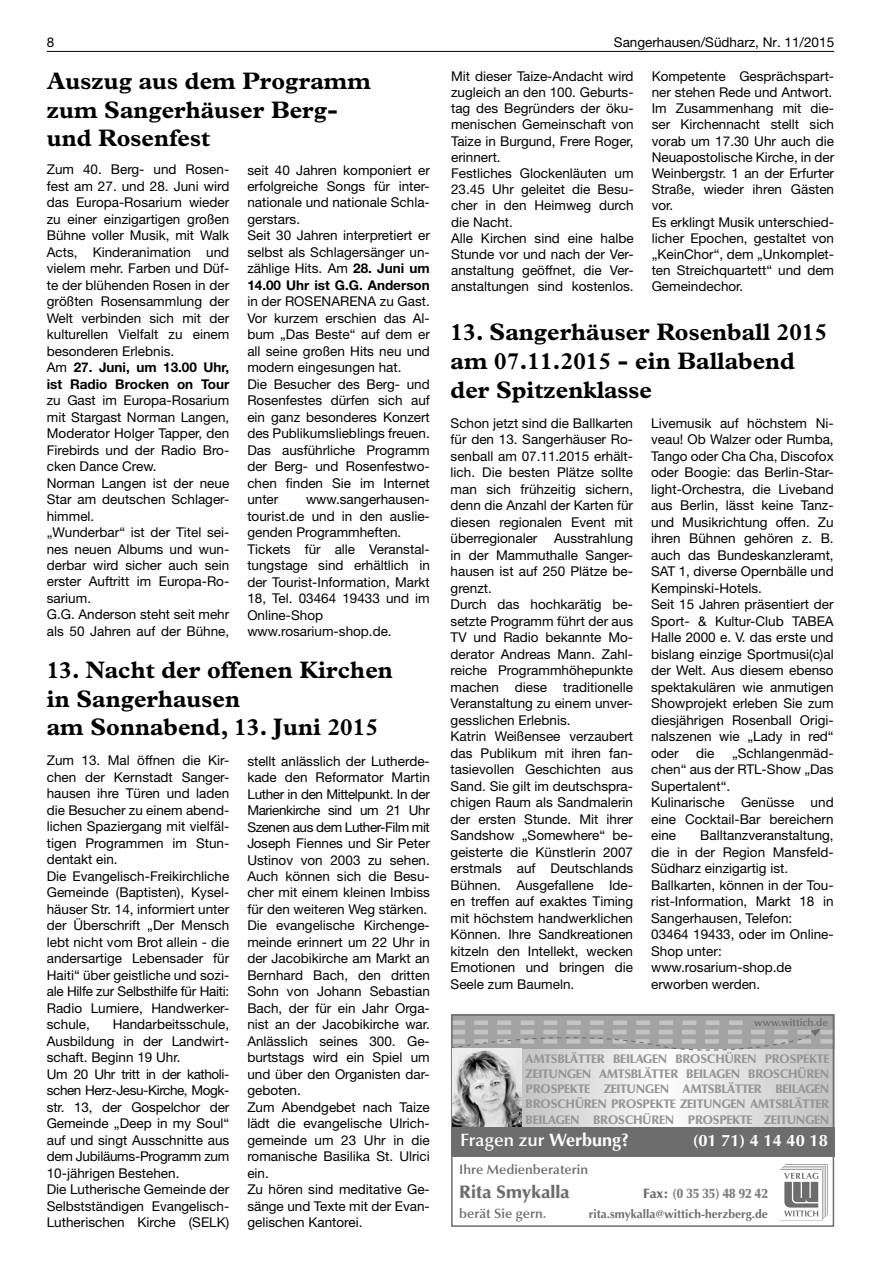
<style>
.page{position:relative;width:881px;height:1263px;background:#fff}
.page>*{position:absolute;margin:0;border:0;box-sizing:border-box;transform-origin:0 0}
.t1{font:700 24px/28.8px "Plantin";color:#000}
.t2{font:600 18px "Optima LT";color:#fff}
.t3{font:900 18px "Optima LT";color:#6d6d6d}
.t4{font:700 16.5px "Optima LT";color:#fff}
.t5{font:13.5px/16.5px "Helvetica Neue LT";color:#000}
.t6{font:600 13.5px "Optima LT";color:#6d6d6d}
.t7{font:900 13.5px "Optima LT";color:#7f7f7f;scale:.95 1}
.t8{font:900 12.45px/15.1px "Optima LT";letter-spacing:-.03em;color:#969696;text-align:justify}
.t9{font:700 12px "Optima LT";color:#6d6d6d}
.t10{font:600 10.5px "Optima LT";color:#6d6d6d}
.s1{font-weight:700}
.s2{color:#6d6d6d}
</style>
<div class="page">
<hr style="left:47px;top:51px;width:786px;height:1px;background:#000">
<svg style="left:521px;top:1053px;width:309px;height:74px"></svg>
<div style="left:451px;top:1014px;width:382px;height:34px;background:#a3a3a3"></div>
<svg style="left:780px;top:1164px;width:47px;height:56px"></svg>
<div style="left:451px;top:1127px;width:382px;height:30px;background:#6d6d6d"></div>
<div style="left:451px;top:1014px;width:382px;height:213px;border:2px solid #6d6d6d"></div>
<svg style="left:451px;top:1020px;width:382px;height:33px"></svg>
<img style="left:452px;top:1048px;width:69px;height:79px">
<p class="t5" style="left:47px;top:34px;width:9px">8</p>
<p class="t5" style="left:613px;top:34px;width:222px">Sangerhausen/Südharz, Nr. 11/2015</p>
<h1 class="t1" style="left:47px;top:66px;width:325px">Auszug aus dem Programm zum Sangerhäuser Berg&shy;und Rosenfest</h1>
<p class="t5" style="left:451px;top:68px;width:184px">Mit dieser Taize-Andacht wird zugleich an den 100. Geburts&shy;tag des Begründers der öku&shy;menischen Gemeinschaft von<br>Taize in Burgund, Frere Roger, erinnert.<br>Festliches Glockenläuten um<br>23.45 Uhr geleitet die Besu&shy;cher in den Heimweg durch die Nacht.<br>Alle Kirchen sind eine halbe<br>Stunde vor und nach der Ver&shy;anstaltung geöffnet, die Ver&shy;anstaltungen sind kostenlos.</p>
<p class="t5" style="left:651px;top:68px;width:184px">Kompetente Gesprächspart&shy;ner stehen Rede und Antwort.<br>Im Zusammenhang mit die&shy;ser Kirchennacht stellt sich vorab um 17.30 Uhr auch die<br>Neuapostolische Kirche, in der<br>Weinbergstr. 1 an der Erfurter<br>Straße, wieder ihren Gästen vor.<br>Es erklingt Musik unterschied&shy;licher Epochen, gestaltet von „KeinChor“, dem „Unkomplet&shy;ten Streichquartett“ und dem<br>Gemeindechor.</p>
<p class="t5" style="left:47px;top:161px;width:184px">Zum 40. Berg- und Rosen&shy;fest am 27. und 28. Juni wird das Europa-Rosarium wieder zu einer einzigartigen großen<br>Bühne voller Musik, mit Walk<br>Acts, Kinderanimation und vielem mehr. Farben und Düf&shy;te der blühenden Rosen in der größten Rosensammlung der<br>Welt verbinden sich mit der kulturellen Vielfalt zu einem besonderen Erlebnis.<br>Am <span class="s1">27. Juni, um 13.00 Uhr, ist Radio Brocken on Tour</span></p>
<p class="t5" style="left:47px;top:392px;width:184px">zu Gast im Europa-Rosarium mit Stargast Norman Langen,<br>Moderator Holger Tapper, den<br>Firebirds und der Radio Bro&shy;cken Dance Crew.<br>Norman Langen ist der neue<br>Star am deutschen Schlager&shy;himmel.<br>„Wunderbar“ ist der Titel sei&shy;nes neuen Albums und wun&shy;derbar wird sicher auch sein erster Auftritt im Europa-Ro&shy;sarium.<br>G.G. Anderson steht seit mehr als 50 Jahren auf der Bühne,</p>
<p class="t5" style="left:247px;top:161px;width:184px">seit 40 Jahren komponiert er erfolgreiche Songs für inter&shy;nationale und nationale Schla&shy;gerstars.<br>Seit 30 Jahren interpretiert er selbst als Schlagersänger un&shy;zählige Hits. Am <span class="s1">28. Juni um<br>14.00 Uhr ist G.G. Anderson</span></p>
<p class="t5" style="left:247px;top:293px;width:184px">in der ROSENARENA zu Gast.<br>Vor kurzem erschien das Al&shy;bum „Das Beste“ auf dem er all seine großen Hits neu und modern eingesungen hat.<br>Die Besucher des Berg- und<br>Rosenfestes dürfen sich auf ein ganz besonderes Konzert des Publikumslieblings freuen.<br>Das ausführliche Programm der Berg- und Rosenfestwo&shy;chen finden Sie im Internet unter</p>
<h1 class="t1" style="left:450px;top:317px;width:377px">13. Sangerhäuser Rosenball 2015 am 07.11.2015 - ein Ballabend der Spitzenklasse</h1>
<p class="t5" style="left:450px;top:415px;width:184px">Schon jetzt sind die Ballkarten für den 13. Sangerhäuser Ro&shy;senball am 07.11.2015 erhält&shy;lich. Die besten Plätze sollte man sich frühzeitig sichern, denn die Anzahl der Karten für diesen regionalen Event mit überregionaler Ausstrahlung in der Mammuthalle Sanger&shy;hausen ist auf 250 Plätze be&shy;grenzt.<br>Durch das hochkarätig be&shy;setzte Programm führt der aus<br>TV und Radio bekannte Mo&shy;derator Andreas Mann. Zahl&shy;reiche Programmhöhepunkte machen diese traditionelle<br>Veranstaltung zu einem unver&shy;gesslichen Erlebnis.<br>Katrin Weißensee verzaubert das Publikum mit ihren fan&shy;tasievollen Geschichten aus<br>Sand. Sie gilt im deutschspra&shy;chigen Raum als Sandmalerin der ersten Stunde. Mit ihrer<br>Sandshow „Somewhere“ be&shy;geisterte die Künstlerin 2007 erstmals auf Deutschlands<br>Bühnen. Ausgefallene Ide&shy;en treffen auf exaktes Timing mit höchstem handwerklichen<br>Können. Ihre Sandkreationen kitzeln den Intellekt, wecken<br>Emotionen und bringen die<br>Seele zum Baumeln.</p>
<p class="t5" style="left:651px;top:415px;width:184px">Livemusik auf höchstem Ni&shy;veau! Ob Walzer oder Rumba,<br>Tango oder Cha Cha, Discofox oder Boogie: das Berlin-Star&shy;light-Orchestra, die Liveband aus Berlin, lässt keine Tanz&shy;und Musikrichtung offen. Zu ihren Bühnen gehören z. B. auch das Bundeskanzleramt,<br>SAT 1, diverse Opernbälle und<br>Kempinski-Hotels.<br>Seit 15 Jahren präsentiert der<br>Sport- &amp; Kultur-Club TABEA<br>Halle 2000 e. V. das erste und bislang einzige Sportmusi(c)al der Welt. Aus diesem ebenso spektakulären wie anmutigen<br>Showprojekt erleben Sie zum diesjährigen Rosenball Origi&shy;nalszenen wie „Lady in red“ oder</p>
<p class="t5" style="left:247px;top:491px;width:184px;text-indent:59px">www.sangerhausen&shy;tourist.de und in den auslie&shy;genden Programmheften.<br>Tickets für alle Veranstal&shy;tungstage sind erhältlich in der Tourist-Information, Markt<br>18, Tel. 03464 19433 und im<br>Online-Shop www.rosarium-shop.de.</p>
<h1 class="t1" style="left:47px;top:655px;width:347px">13. Nacht der offenen Kirchen in Sangerhausen<br>am Sonnabend, 13. Juni 2015</h1>
<p class="t5" style="left:47px;top:752px;width:184px">Zum 13. Mal öffnen die Kir&shy;chen der Kernstadt Sanger&shy;hausen ihre Türen und laden die Besucher zu einem abend&shy;lichen Spaziergang mit vielfäl&shy;tigen Programmen im Stun&shy;dentakt ein.<br>Die Evangelisch-Freikirchliche<br>Gemeinde (Baptisten), Kysel&shy;häuser Str. 14, informiert unter der Überschrift „Der Mensch lebt nicht vom Brot allein - die andersartige Lebensader für<br>Haiti“ über geistliche und sozi&shy;ale Hilfe zur Selbsthilfe für Haiti:<br>Radio Lumiere, Handwerker&shy;schule,</p>
<p class="t5" style="left:651px;top:745px;width:184px;text-indent:81px">„Schlangenmäd&shy;chen“ aus der RTL-Show „Das<br>Supertalent“.<br>Kulinarische Genüsse und eine Cocktail-Bar bereichern eine</p>
<p class="t5" style="left:696px;top:745px;width:20px">die</p>
<p class="t5" style="left:247px;top:752px;width:184px">stellt anlässlich der Lutherde&shy;kade den Reformator Martin<br>Luther in den Mittelpunkt. In der<br>Marienkirche sind um 21 Uhr<br>Szenen aus dem Luther-Film mit<br>Joseph Fiennes und Sir Peter<br>Ustinov von 2003 zu sehen.<br>Auch können sich die Besu&shy;cher mit einem kleinen Imbiss für den weiteren Weg stärken.<br>Die evangelische Kirchenge&shy;meinde erinnert um 22 Uhr in der Jacobikirche am Markt an<br>Bernhard Bach, den dritten<br>Sohn von Johann Sebastian<br>Bach, der für ein Jahr Orga&shy;nist an der Jacobikirche war.<br>Anlässlich seines 300. Ge&shy;burtstags wird ein Spiel um und über den Organisten dar&shy;geboten.<br>Zum Abendgebet nach Taize lädt die evangelische Ulrich&shy;gemeinde um 23 Uhr in die romanische Basilika St. Ulrici ein.<br>Zu hören sind meditative Ge&shy;sänge und Texte mit der Evan&shy;gelischen Kantorei.</p>
<p class="t5" style="left:651px;top:827px;width:184px;text-indent:49px">Balltanzveranstaltung, die in der Region Mansfeld-<br>Südharz einzigartig ist.<br>Ballkarten, können in der Tou&shy;rist-Information, Markt 18 in<br>Sangerhausen, Telefon:<br>03464 19433, oder im Online-<br>Shop unter: www.rosarium-shop.de erworben werden.</p>
<p class="t10" style="left:754px;top:1016px;width:75px">www.wittich.de</p>
<p class="t8" style="left:525px;top:1051px;width:305px">AMTSBLÄTTER BEILAGEN BROSCHÜREN PROSPEKTE ZEITUNGEN AMTSBLÄTTER BEILAGEN BROSCHÜREN PROSPEKTE ZEITUNGEN AMTSBLÄTTER BEILAGEN BROSCHÜREN PROSPEKTE ZEITUNGEN AMTSBLÄTTER BEILAGEN BROSCHÜREN PROSPEKTE ZEITUNGEN</p>
<h2 class="t2" style="left:460px;top:1129px;width:170px">Fragen zur <span class="s1">Werbung?</span></h2>
<p class="t4" style="left:692px;top:1130px;width:136px">(01 71) 4 14 40 18</p>
<p class="t6" style="left:459px;top:1161px;width:130px">Ihre Medienberaterin</p>
<h2 class="t3" style="left:459px;top:1181px;width:112px">Rita Smykalla</h2>
<p class="t7" style="left:642px;top:1185px;width:133px"><span class="s2">Fax:</span> (0 35 35) 48 92 42</p>
<p class="t6" style="left:459px;top:1206px;width:89px">berät Sie gern.</p>
<p class="t9" style="left:588px;top:1207px;width:180px">rita.smykalla@wittich-herzberg.de</p>
<p class="t5" style="left:47px;top:1016px;width:184px;text-indent:66px">Handarbeitsschule,<br>Ausbildung in der Landwirt&shy;schaft. Beginn 19 Uhr.<br>Um 20 Uhr tritt in der katholi&shy;schen Herz-Jesu-Kirche, Mogk&shy;str. 13, der Gospelchor der<br>Gemeinde „Deep in my Soul“ auf und singt Ausschnitte aus dem Jubiläums-Programm zum<br>10-jährigen Bestehen.<br>Die Lutherische Gemeinde der<br>Selbstständigen Evangelisch-<br>Lutherischen Kirche (SELK)</p>
</div>
